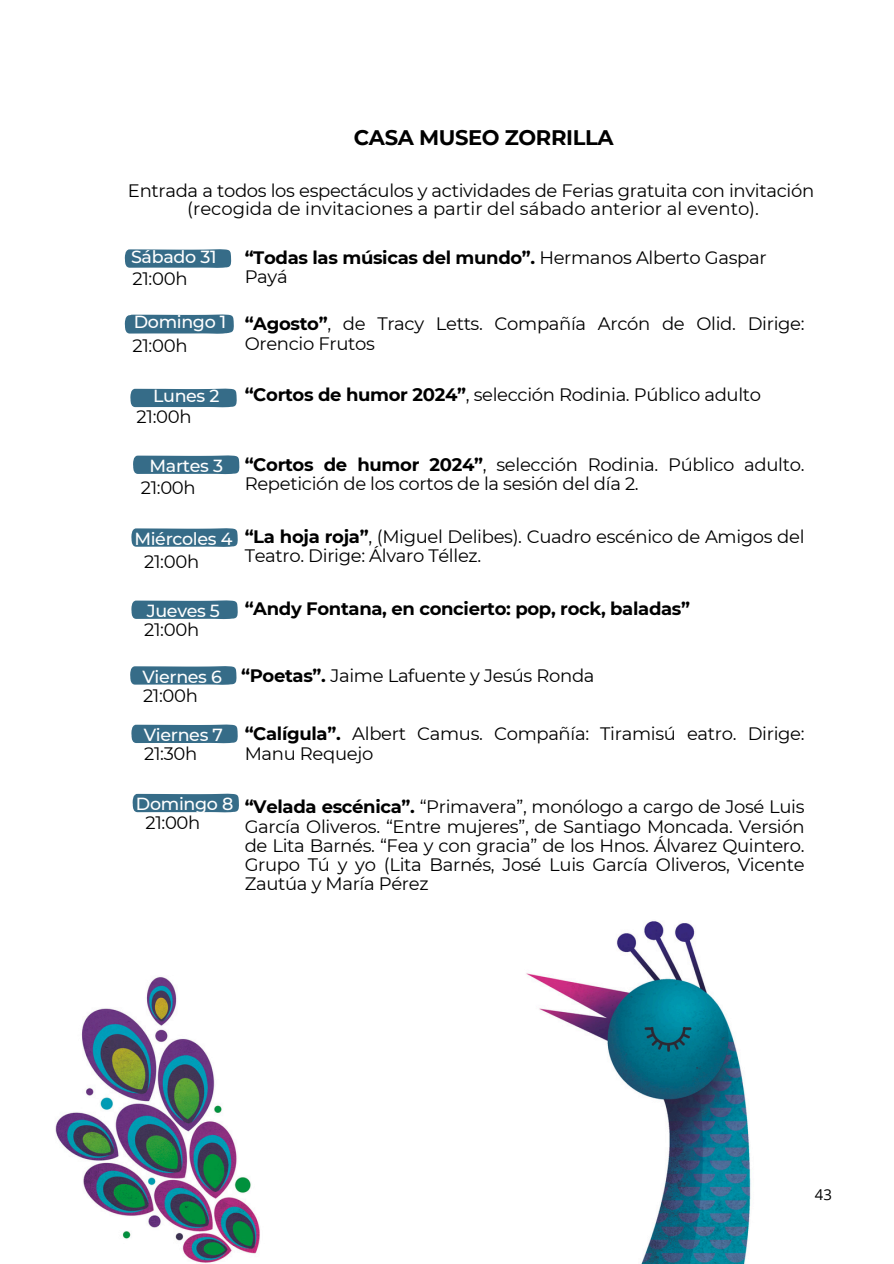
<style>
.page{position:relative;width:894px;height:1264px;background:#fff}
.page>*{position:absolute;margin:0;border:0;box-sizing:border-box;transform-origin:0 0}
.t1{font:700 21px "Montserrat";letter-spacing:-.02em;color:#000}
.t2{font:18px/19.2px "Montserrat";letter-spacing:-.02em;color:#000}
.t3{font:700 18px/19.2px "Montserrat";letter-spacing:-.02em;color:#000}
.t4{font:18px "Montserrat";color:#000}
.t5{font:500 17.4px "Montserrat";letter-spacing:-.02em;color:#fff}
.t6{font:15px "Open Sans";color:#000}
.s1{font-weight:400}
.s2{font-weight:700}
</style>
<div class="page">
<svg style="left:125px;top:249px;width:106px;height:19px;background:#41748e"></svg>
<svg style="left:133px;top:455px;width:106px;height:19px;background:#41748e"></svg>
<svg style="left:125px;top:314px;width:109px;height:20px;background:#467791"></svg>
<svg style="left:130px;top:388px;width:107px;height:19px;background:#437690"></svg>
<svg style="left:131px;top:528px;width:107px;height:19px;background:#42758f"></svg>
<svg style="left:131px;top:600px;width:107px;height:19px;background:#43758f"></svg>
<svg style="left:130px;top:666px;width:106px;height:19px;background:#41748e"></svg>
<svg style="left:131px;top:724px;width:107px;height:19px;background:#43758f"></svg>
<svg style="left:133px;top:793px;width:106px;height:19px;background:#42758f"></svg>
<img style="left:55px;top:977px;width:205px;height:286px">
<img style="left:526px;top:920px;width:225px;height:343px">
<p class="t1" style="left:354px;top:124px;width:261px">CASA MUSEO ZORRILLA</p>
<p class="t2" style="left:128px;top:180px;width:687px">Entrada a todos los espectáculos y actividades de Ferias gratuita con invitación</p>
<p class="t4" style="left:187px;top:197px;width:573px">(recogida de invitaciones a partir del sábado anterior al evento).</p>
<h2 class="t3" style="left:244px;top:247px;width:523px">“Todas las músicas del mundo”. <span class="s1">Hermanos Alberto Gaspar<br>Payá</span></h2>
<p class="t5" style="left:131px;top:246px;width:87px">Sábado 31</p>
<p class="t2" style="left:132px;top:268px;width:56px">21:00h</p>
<p class="t5" style="left:134px;top:311px;width:94px">Domingo 1</p>
<p class="t2" style="left:132px;top:335px;width:56px">21:00h</p>
<h2 class="t5" style="left:153px;top:385px;width:68px">Lunes 2</h2>
<h2 class="t2" style="left:137px;top:407px;width:56px">21:00h</h2>
<p class="t2" style="left:244px;top:314px;width:561px"><span class="s2">“Agosto”</span>, de Tracy Letts. Compañía Arcón de Olid. Dirige:<br>Orencio Frutos</p>
<p class="t2" style="left:244px;top:385px;width:518px"><span class="s2">“Cortos de humor 2024”</span>, selección Rodinia. Público adulto</p>
<p class="t5" style="left:149px;top:455px;width:75px">Martes 3</p>
<p class="t2" style="left:141px;top:478px;width:56px">21:00h</p>
<p class="t5" style="left:134px;top:528px;width:99px">Miércoles 4</p>
<p class="t2" style="left:144px;top:552px;width:56px">21:00h</p>
<p class="t5" style="left:147px;top:600px;width:75px">Jueves 5</p>
<p class="t2" style="left:144px;top:620px;width:56px">21:00h</p>
<h2 class="t5" style="left:142px;top:665px;width:81px">Viernes 6</h2>
<p class="t2" style="left:143px;top:685px;width:56px">21:00h</p>
<p class="t5" style="left:144px;top:724px;width:81px">Viernes 7</p>
<p class="t2" style="left:144px;top:744px;width:55px">21:30h</p>
<h2 class="t5" style="left:136px;top:793px;width:99px">Domingo 8</h2>
<p class="t2" style="left:145px;top:813px;width:56px">21:00h</p>
<h2 class="t2" style="left:244px;top:455px;width:561px"><span class="s2">“Cortos de humor 2024”</span>, selección Rodinia. Público adulto.<br>Repetición de los cortos de la sesión del día 2.</h2>
<p class="t2" style="left:244px;top:527px;width:561px"><span class="s2">“La hoja roja”</span>, (Miguel Delibes). Cuadro escénico de Amigos del<br>Teatro. Dirige: Álvaro Téllez.</p>
<h2 class="t3" style="left:244px;top:599px;width:447px">“Andy Fontana, en concierto: pop, rock, baladas”</h2>
<p class="t2" style="left:241px;top:665px;width:355px"><span class="s2">“Poetas”.</span> Jaime Lafuente y Jesús Ronda</p>
<h2 class="t2" style="left:244px;top:724px;width:561px"><span class="s2">“Calígula”.</span> Albert Camus. Compañía: Tiramisú eatro. Dirige:<br>Manu Requejo</h2>
<p class="t2" style="left:244px;top:797px;width:561px;text-align:justify"><span class="s2">“Velada escénica”.</span> “Primavera”, monólogo a cargo de José Luis García Oliveros. “Entre mujeres”, de Santiago Moncada. Versión de Lita Barnés. “Fea y con gracia” de los Hnos. Álvarez Quintero.<br>Grupo Tú y yo (Lita Barnés, José Luis García Oliveros, Vicente Zautúa y María Pérez</p>
<h1 class="t6" style="left:814px;top:1184px;width:19px">43</h1>
</div>
